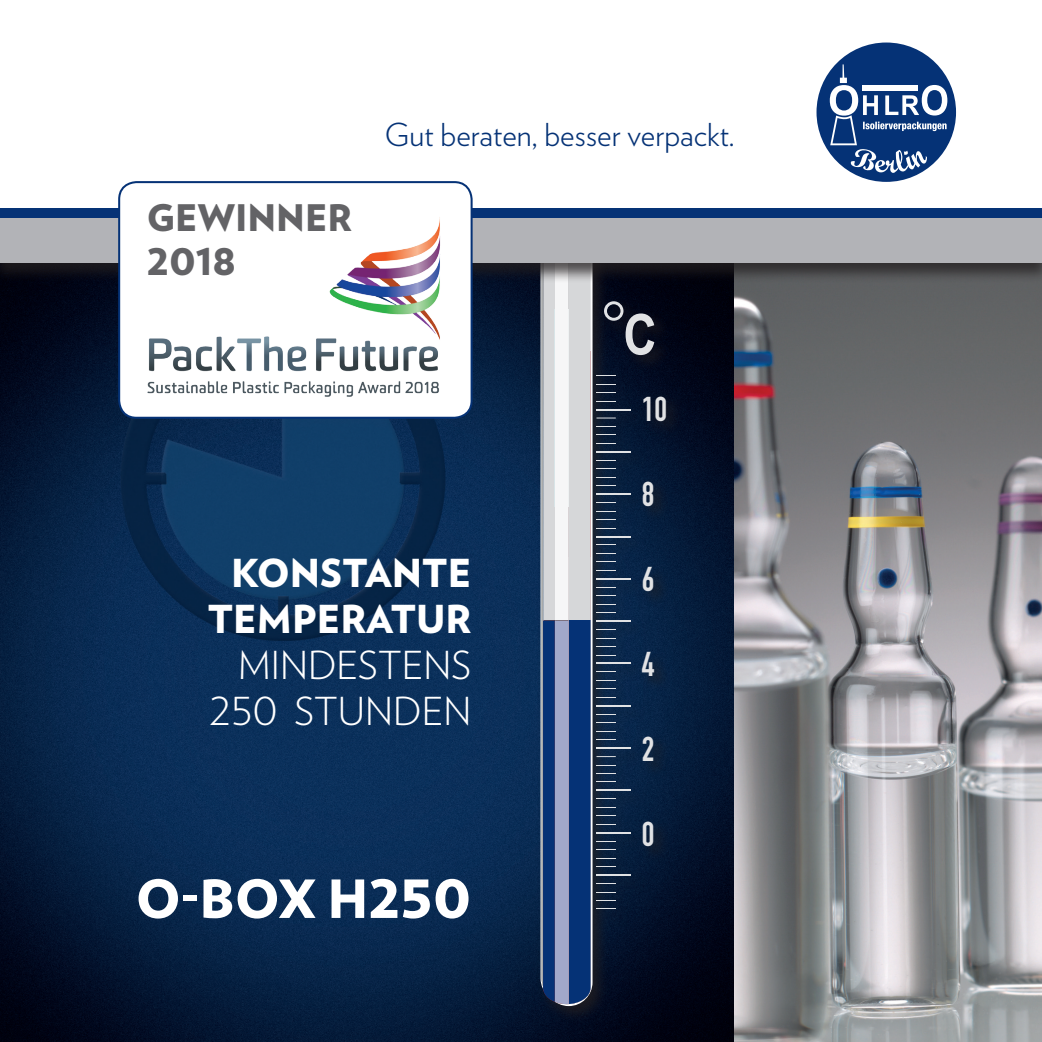
<style>
.page{position:relative;width:1042px;height:1042px;background:#fff}
.page>*{position:absolute;margin:0;border:0;box-sizing:border-box;transform-origin:0 0}
.t1{font:900 52.5px "Verlag";color:#fff}
.t2{font:300 38.5px "Verlag";color:#fff}
.t3{font:900 38.5px "Verlag";color:#fff}
.t4{font:900 36.57px "Verlag";color:#636366}
.t5{font:700 33.95px "DIN Condensed";color:#e1e2e4}
.t6{font:300 31.5px "Verlag";color:#053276}
</style>
<div class="page">
<img style="left:0;top:283px;width:734px;height:759px">
<img style="left:734px;top:283px;width:308px;height:759px">
<div style="left:537px;top:183px;width:146px;height:841px;background:#231f20;opacity:.75"></div>
<svg style="left:540px;top:283px;width:114px;height:723px;background:#4a5b76"></svg>
<div style="left:0;top:15px;width:1030px;height:193px;background:#fff"></div>
<div style="left:0;top:208px;width:1042px;height:10px;background:#053276"></div>
<div style="left:0;top:218px;width:1042px;height:65px;background:#231f20;opacity:.75"></div>
<div style="left:0;top:218px;width:1042px;height:45px;background:#b2b3b7"></div>
<div style="left:816px;top:43px;width:140px;height:139px;background:#053276;border-radius:50%"></div>
<svg style="left:830px;top:64px;width:117px;height:109px"></svg>
<div style="left:119px;top:182px;width:352px;height:236px;background:#fff;border-radius:17px"></div>
<div style="left:118px;top:181px;width:355px;height:238px;border:2px solid #053276;border-radius:17px"></div>
<img style="left:147px;top:217px;width:293px;height:180px">
<p class="t4" style="left:147px;top:188px;width:207px">GEWINNER</p>
<p class="t4" style="left:147px;top:232px;width:90px">2018</p>
<p class="t6" style="left:385px;top:111px;width:351px">Gut beraten, besser verpackt.</p>
<p class="t5" style="left:642px;top:386px;width:27px">10</p>
<p class="t5" style="left:642px;top:471px;width:14px">8</p>
<p class="t3" style="left:231px;top:541px;width:242px">KONSTANTE</p>
<p class="t3" style="left:208px;top:587px;width:265px">TEMPERATUR</p>
<p class="t2" style="left:238px;top:637px;width:235px">MINDESTENS</p>
<p class="t2" style="left:210px;top:683px;width:263px">250 STUNDEN</p>
<p class="t1" style="left:136px;top:855px;width:337px">O-BOX H250</p>
<p class="t5" style="left:642px;top:556px;width:14px">6</p>
<p class="t5" style="left:642px;top:641px;width:14px">4</p>
<p class="t5" style="left:642px;top:726px;width:14px">2</p>
<p class="t5" style="left:642px;top:811px;width:14px">0</p>
</div>
